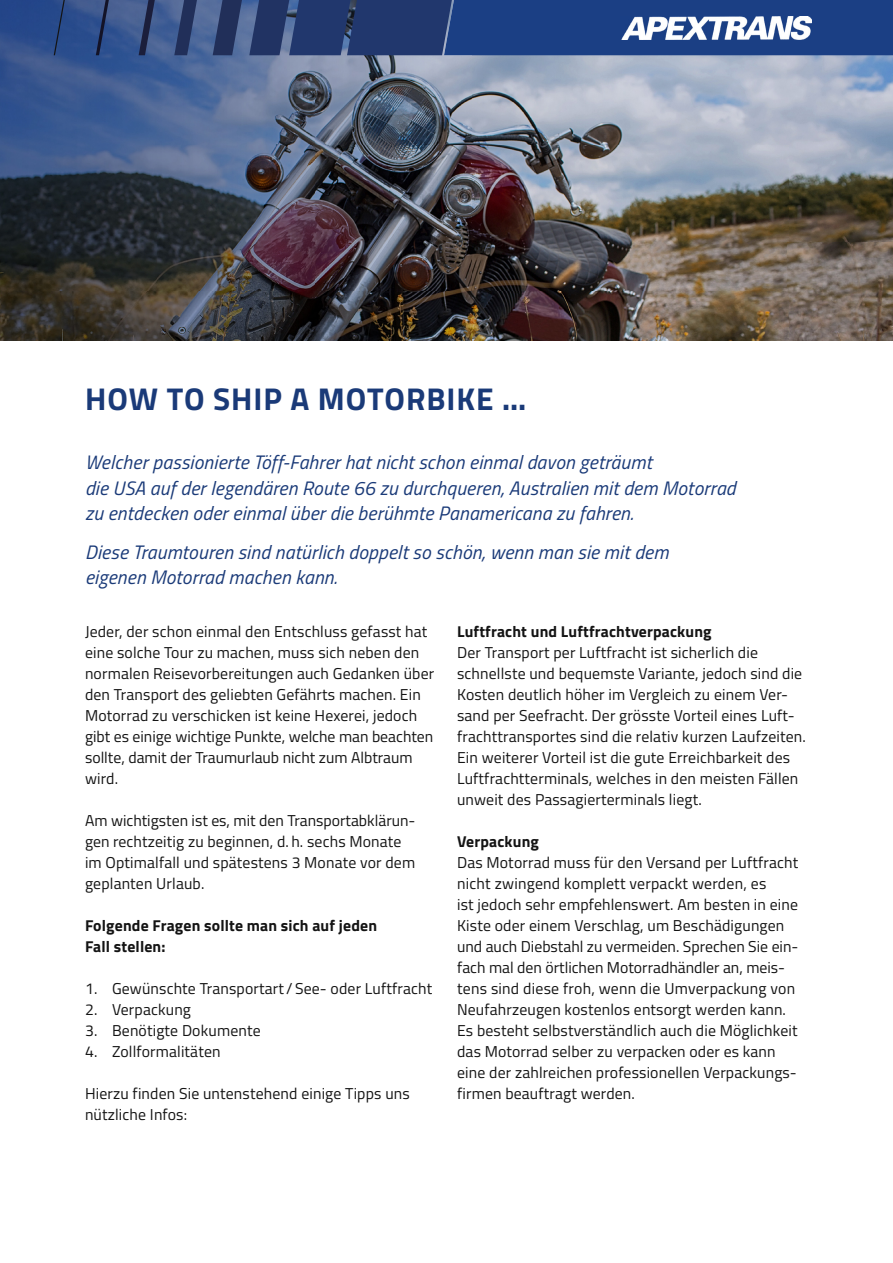
<style>
.page{position:relative;width:893px;height:1263px;background:#fff}
.page>*{position:absolute;margin:0;border:0;box-sizing:border-box;transform-origin:0 0}
.t1{font:700 31.5px "Titillium Web";letter-spacing:.03em;color:#1a3a78}
.t2{font:italic 19.5px/25.5px "Titillium Web";letter-spacing:.01em;color:#1a3a78}
.t3{font:15.75px/21px "Titillium Web";letter-spacing:.01em;color:#141414}
.t4{font:700 15.75px/21px "Titillium Web";letter-spacing:.01em;color:#141414}
</style>
<div class="page">
<img style="left:0;top:340px;width:893px;height:1px">
<img style="left:0;top:0;width:473px;height:146px">
<img style="left:473px;top:55px;width:315px;height:91px">
<img style="left:788px;top:55px;width:105px;height:285px">
<img style="left:0;top:146px;width:788px;height:194px">
<svg style="left:54px;top:0;width:11px;height:55px"></svg>
<svg style="left:96px;top:0;width:13px;height:55px"></svg>
<svg style="left:139px;top:0;width:16px;height:55px"></svg>
<svg style="left:174px;top:0;width:23px;height:55px"></svg>
<svg style="left:249px;top:0;width:644px;height:55px;background:#1f3e7d"></svg>
<svg style="left:213px;top:0;width:29px;height:55px;background:#32446f"></svg>
<img style="left:621px;top:17px;width:190px;height:23px">
<h1 class="t1" style="left:85px;top:375px;width:442px">HOW TO SHIP A MOTORBIKE …</h1>
<p class="t2" style="left:85px;top:449px;width:652px">Welcher passionierte Töff-Fahrer hat nicht schon einmal davon geträumt<br>die USA auf der legendären Route 66 zu durchqueren, Australien mit dem Motorrad zu entdecken oder einmal über die berühmte Panamericana zu fahren.</p>
<p class="t2" style="left:85px;top:538px;width:585px">Diese Traumtouren sind natürlich doppelt so schön, wenn man sie mit dem eigenen Motorrad machen kann.</p>
<p class="t3" style="left:85px;top:621px;width:351px">Jeder, der schon einmal den Entschluss gefasst hat eine solche Tour zu machen, muss sich neben den normalen Reisevorbereitungen auch Gedanken über den Transport des geliebten Gefährts machen. Ein Motorrad zu verschicken ist keine Hexerei, jedoch gibt es einige wichtige Punkte, welche man beachten sollte, damit der Traumurlaub nicht zum Albtraum wird.</p>
<p class="t3" style="left:85px;top:810px;width:332px">Am wichtigsten ist es, mit den Transportabklärun&shy;gen rechtzeitig zu beginnen, d. h. sechs Monate im Optimalfall und spätestens 3 Monate vor dem geplanten Urlaub.</p>
<p class="t4" style="left:85px;top:915px;width:293px">Folgende Fragen sollte man sich auf jeden<br>Fall stellen:</p>
<p class="t3" style="left:85px;top:978px;width:349px">1. Gewünschte Transportart / See- oder Luftfracht</p>
<p class="t3" style="left:85px;top:999px;width:107px">2. Verpackung</p>
<p class="t3" style="left:85px;top:1020px;width:177px">3. Benötigte Dokumente</p>
<p class="t3" style="left:85px;top:1041px;width:137px">4. Zollformalitäten</p>
<p class="t3" style="left:85px;top:1083px;width:326px">Hierzu finden Sie untenstehend einige Tipps uns nützliche Infos:</p>
<p class="t4" style="left:457px;top:621px;width:256px">Luftfracht und Luftfrachtverpackung</p>
<p class="t3" style="left:457px;top:642px;width:350px">Der Transport per Luftfracht ist sicherlich die schnellste und bequemste Variante, jedoch sind die Kosten deutlich höher im Vergleich zu einem Ver&shy;sand per Seefracht. Der grösste Vorteil eines Luft&shy;frachttransportes sind die relativ kurzen Laufzeiten.<br>Ein weiterer Vorteil ist die gute Erreichbarkeit des Luftfrachtterminals, welches in den meisten Fällen unweit des Passagierterminals liegt.</p>
<p class="t4" style="left:457px;top:830px;width:83px">Verpackung</p>
<p class="t3" style="left:457px;top:852px;width:343px">Das Motorrad muss für den Versand per Luftfracht nicht zwingend komplett verpackt werden, es<br>ist jedoch sehr empfehlenswert. Am besten in eine Kiste oder einem Verschlag, um Beschädigungen und auch Diebstahl zu vermeiden. Sprechen Sie ein - fach mal den örtlichen Motorradhändler an, meis - tens sind diese froh, wenn die Umverpackung von Neufahrzeugen kostenlos entsorgt werden kann.<br>Es besteht selbstverständlich auch die Möglichkeit das Motorrad selber zu verpacken oder es kann eine der zahlreichen professionellen Verpackungs&shy;firmen beauftragt werden.</p>
</div>
